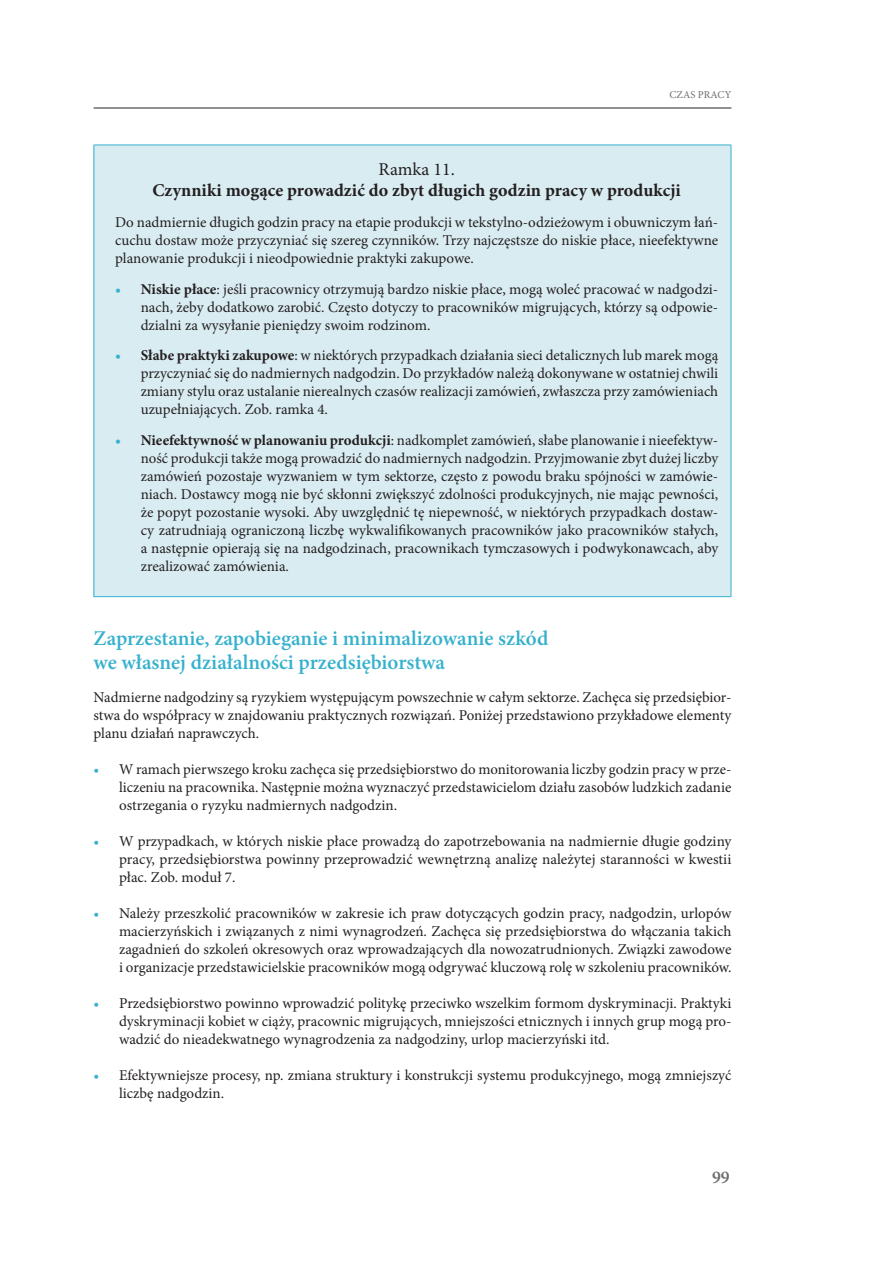
<style>
.page{position:relative;width:893px;height:1263px;background:#fff}
.page>*{position:absolute;margin:0;border:0;box-sizing:border-box;transform-origin:0 0}
.t1{font:600 21px/24px "Minion Pro";color:#36b1cd}
.t2{font:700 18px "Minion Pro";color:#231f20}
.t3{font:18px "Minion Pro";color:#231f20}
.t4{font:600 18px "Minion Pro";color:#6c6d70}
.t5{font:15px/18px "Minion Pro";color:#231f20;text-align:justify}
.t6{font:10.5px "Minion Pro";letter-spacing:.01em;color:#6c6d70}
.s1{font-weight:700;color:#36b1cd}
.s2{font-weight:700}
.s3{color:#36b1cd}
</style>
<div class="page">
<hr style="left:94px;top:107px;width:637px;height:2px;background:#6c6d70">
<div style="left:94px;top:145px;width:637px;height:452px;background:#d9ecf2"></div>
<hr style="left:94px;top:145px;width:637px;height:1px;background:#36b1cd">
<hr style="left:94px;top:145px;width:1px;height:451px;background:#36b1cd">
<hr style="left:731px;top:145px;width:1px;height:451px;background:#36b1cd">
<hr style="left:94px;top:596px;width:637px;height:1px;background:#36b1cd">
<p class="t6" style="left:669px;top:87px;width:63px">Czas pracy</p>
<p class="t3" style="left:379px;top:157px;width:78px">Ramka 11.</p>
<p class="t2" style="left:152px;top:178px;width:530px">Czynniki mogące prowadzić do zbyt długich godzin pracy w produkcji</p>
<p class="t5" style="left:115px;top:213px;width:605px">Do nadmiernie długich godzin pracy na etapie produkcji w tekstylno-odzieżowym i obuwniczym łań&shy;cuchu dostaw może przyczyniać się szereg czynników. Trzy najczęstsze do niskie płace, nieefektywne planowanie produkcji i nieodpowiednie praktyki zakupowe.</p>
<p class="t5" style="left:141px;top:280px;width:579px;text-indent:-26px"><span class="s1">•</span> <span class="s2">Niskie płace</span>: jeśli pracownicy otrzymują bardzo niskie płace, mogą woleć pracować w nadgodzi&shy;nach, żeby dodatkowo zarobić. Często dotyczy to pracowników migrujących, którzy są odpowie&shy;dzialni za wysyłanie pieniędzy swoim rodzinom.</p>
<p class="t5" style="left:141px;top:347px;width:579px;text-indent:-26px"><span class="s1">•</span> <span class="s2">Słabe praktyki zakupowe</span>: w niektórych przypadkach działania sieci detalicznych lub marek mogą przyczyniać się do nadmiernych nadgodzin. Do przykładów należą dokonywane w ostatniej chwili zmiany stylu oraz ustalanie nierealnych czasów realizacji zamówień, zwłaszcza przy zamówieniach uzupełniających. Zob. ramka 4.</p>
<p class="t5" style="left:141px;top:431px;width:579px;text-indent:-26px"><span class="s1">•</span> <span class="s2">Nieefektywność w planowaniu produkcji</span>: nadkomplet zamówień, słabe planowanie i nieefektyw&shy;ność produkcji także mogą prowadzić do nadmiernych nadgodzin. Przyjmowanie zbyt dużej liczby zamówień pozostaje wyzwaniem w tym sektorze, często z powodu braku spójności w zamówie&shy;niach. Dostawcy mogą nie być skłonni zwiększyć zdolności produkcyjnych, nie mając pewności, że popyt pozostanie wysoki. Aby uwzględnić tę niepewność, w niektórych przypadkach dostaw&shy;cy zatrudniają ograniczoną liczbę wykwalifikowanych pracowników jako pracowników stałych, a następnie opierają się na nadgodzinach, pracownikach tymczasowych i podwykonawcach, aby zrealizować zamówienia.</p>
<h1 class="t1" style="left:94px;top:626px;width:456px">Zaprzestanie, zapobieganie i minimalizowanie szkód we własnej działalności przedsiębiorstwa</h1>
<p class="t5" style="left:94px;top:688px;width:640px">Nadmierne nadgodziny są ryzykiem występującym powszechnie w całym sektorze. Zachęca się przedsiębior&shy;stwa do współpracy w znajdowaniu praktycznych rozwiązań. Poniżej przedstawiono przykładowe elementy planu działań naprawczych.</p>
<p class="t5" style="left:119px;top:760px;width:614px;text-indent:-26px"><span class="s3">•</span> W ramach pierwszego kroku zachęca się przedsiębiorstwo do monitorowania liczby godzin pracy w prze&shy;liczeniu na pracownika. Następnie można wyznaczyć przedstawicielom działu zasobów ludzkich zadanie ostrzegania o ryzyku nadmiernych nadgodzin.</p>
<p class="t5" style="left:119px;top:832px;width:614px;text-indent:-26px"><span class="s3">•</span> W przypadkach, w których niskie płace prowadzą do zapotrzebowania na nadmiernie długie godziny pracy, przedsiębiorstwa powinny przeprowadzić wewnętrzną analizę należytej staranności w kwestii płac. Zob. moduł 7.</p>
<p class="t5" style="left:119px;top:904px;width:614px;text-indent:-26px"><span class="s3">•</span> Należy przeszkolić pracowników w zakresie ich praw dotyczących godzin pracy, nadgodzin, urlopów macierzyńskich i związanych z nimi wynagrodzeń. Zachęca się przedsiębiorstwa do włączania takich zagadnień do szkoleń okresowych oraz wprowadzających dla nowozatrudnionych. Związki zawodowe i organizacje przedstawicielskie pracowników mogą odgrywać kluczową rolę w szkoleniu pracowników.</p>
<p class="t5" style="left:119px;top:994px;width:614px;text-indent:-26px"><span class="s3">•</span> Przedsiębiorstwo powinno wprowadzić politykę przeciwko wszelkim formom dyskryminacji. Praktyki dyskryminacji kobiet w ciąży, pracownic migrujących, mniejszości etnicznych i innych grup mogą pro&shy;wadzić do nieadekwatnego wynagrodzenia za nadgodziny, urlop macierzyński itd.</p>
<p class="t5" style="left:119px;top:1066px;width:614px;text-indent:-26px"><span class="s3">•</span> Efektywniejsze procesy, np. zmiana struktury i konstrukcji systemu produkcyjnego, mogą zmniejszyć liczbę nadgodzin.</p>
<p class="t4" style="left:712px;top:1165px;width:19px">99</p>
</div>
